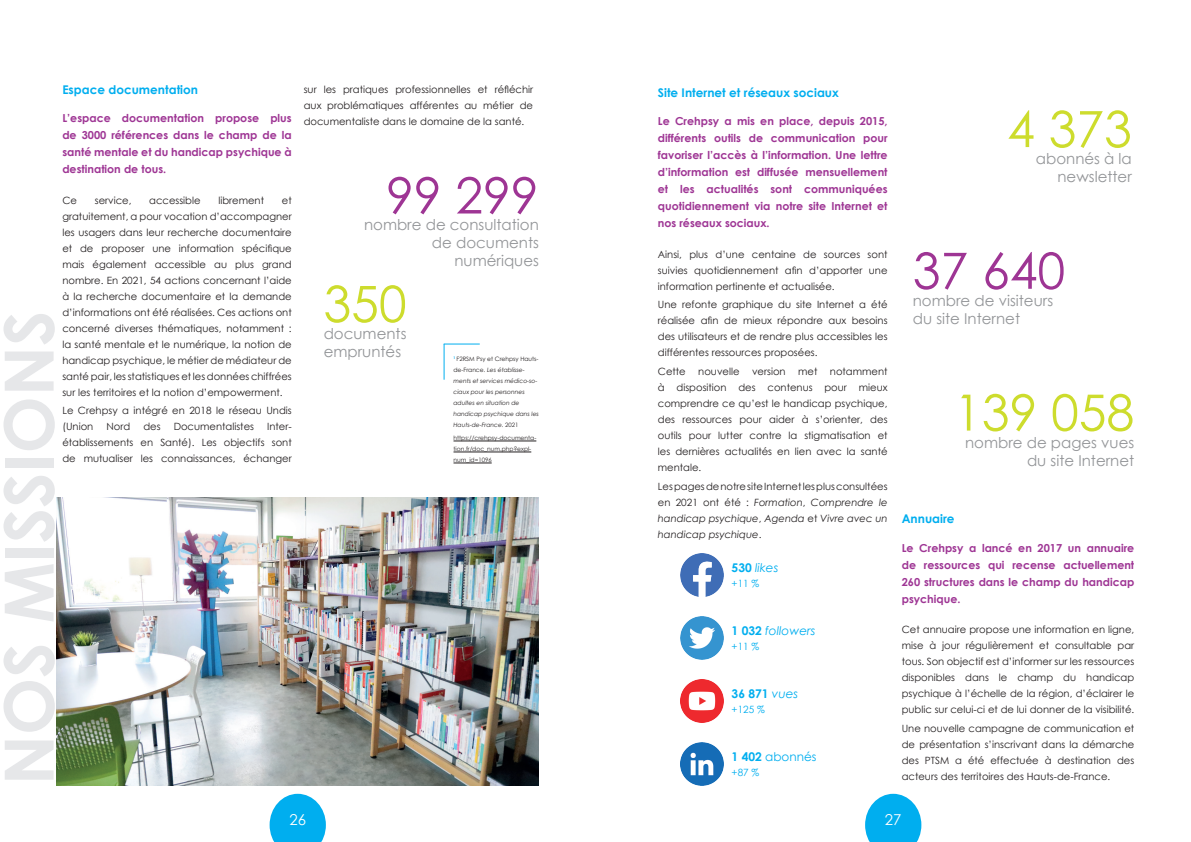
<style>
.page{position:relative;width:1191px;height:842px;background:#fff}
.page>*{position:absolute;margin:0;border:0;box-sizing:border-box;transform-origin:0 0}
.t1{font:700 68px "Century Gothic";color:#e6e7e9}
.t2{font:50px "Century Gothic";color:#cddc2d}
.t3{font:50px "Century Gothic";color:#9e3594}
.t4{font:15px/18px "Century Gothic";color:#939598;text-align:right}
.t5{font:15px "Century Gothic";color:#fff}
.t6{font:700 12px "Century Gothic";color:#00aeef}
.t7{font:italic 12px "Century Gothic";color:#00aeef}
.t8{font:12px "Century Gothic";color:#00aeef}
.t9{font:700 11px/17px "Century Gothic";color:#9e3594;text-align:justify}
.t10{font:10px/16px "Century Gothic";color:#231f20;text-align:justify}
.t11{font:italic 10px/16px "Century Gothic";color:#231f20;text-align:justify}
.t12{font:10px "Century Gothic";color:#00aeef}
.t13{font:italic 6px/11px "Century Gothic";color:#231f20}
.t14{font:6px/11px "Century Gothic";color:#231f20}
.s1{font-style:normal}
.s2{font-weight:700;font-style:normal}
.s3{font-weight:400;font-style:italic}
.s4{font-weight:700}
</style>
<div class="page">
<svg style="left:270px;top:794px;width:56px;height:48px;background:#26baf1"></svg>
<svg style="left:865px;top:794px;width:56px;height:48px;background:#26baf1"></svg>
<img style="left:57px;top:497px;width:482px;height:288px">
<img style="left:680px;top:553px;width:43px;height:43px">
<img style="left:680px;top:616px;width:43px;height:43px">
<img style="left:680px;top:679px;width:43px;height:43px">
<img style="left:680px;top:743px;width:43px;height:42px">
<hr style="left:453px;top:441px;width:83px;height:1px;background:#231f20">
<hr style="left:453px;top:452px;width:78px;height:1px;background:#231f20">
<hr style="left:453px;top:463px;width:39px;height:1px;background:#231f20">
<hr style="left:444px;top:344px;width:36px;height:1px;background:#00aeef">
<hr style="left:444px;top:344px;width:1px;height:36px;background:#00aeef">
<p class="t6" style="left:62px;top:81px;width:137px">Espace documentation</p>
<p class="t9" style="left:62px;top:109px;width:231px">L’espace documentation propose plus de 3000 références dans le champ de la santé mentale et du handicap psychique à destination de tous.</p>
<p class="t10" style="left:62px;top:192px;width:16px">Ce</p>
<p class="t10" style="left:95px;top:192px;width:38px">service,</p>
<p class="t10" style="left:149px;top:192px;width:53px">accessible</p>
<p class="t10" style="left:218px;top:192px;width:47px">librement</p>
<p class="t10" style="left:62px;top:192px;width:231px;text-indent:219px">et gratuitement, a pour vocation d’accompagner les usagers dans leur recherche documentaire et de proposer une information spécifique mais également accessible au plus grand nombre. En 2021, 54 actions concernant l’aide à la recherche documentaire et la demande d’informations ont été réalisées. Ces actions ont concerné diverses thématiques, notamment : la santé mentale et le numérique, la notion de handicap psychique, le métier de médiateur de santé pair, les statistiques et les données chiffrées sur les territoires et la notion d’empowerment.</p>
<p class="t10" style="left:62px;top:403px;width:231px">Le Crehpsy a intégré en 2018 le réseau Undis (Union</p>
<h1 class="t1" style="left:-23px;top:785px;width:476px;rotate:-90deg">NOS MISSIONS</h1>
<p class="t10" style="left:106px;top:419px;width:25px">Nord</p>
<p class="t10" style="left:143px;top:419px;width:19px">des</p>
<p class="t10" style="left:174px;top:419px;width:82px">Documentalistes</p>
<p class="t10" style="left:62px;top:419px;width:231px;text-indent:205px">Inter&shy;établissements en Santé). Les objectifs sont de mutualiser les connaissances, échanger</p>
<p class="t10" style="left:304px;top:81px;width:231px">sur les pratiques professionnelles et réfléchir aux problématiques afférentes au métier de documentaliste dans le domaine de la santé.</p>
<h2 class="t3" style="left:386px;top:160px;width:154px">99 299</h2>
<h3 class="t4" style="left:364px;top:216px;width:176px">nombre de consultation de documents numériques</h3>
<h2 class="t2" style="left:323px;top:269px;width:85px">350</h2>
<h3 class="t4" style="left:324px;top:324px;width:84px;text-align:left">documents empruntés</h3>
<p class="t13" style="left:453px;top:353px;width:87px"><sup>1</sup> <span class="s1">F2RSM Psy et Crehpsy Hauts&shy;de-France.</span> Les établisse&shy;ments et services médico-so&shy;ciaux pour les personnes adultes en situation de handicap psychique dans les<br>Hauts-de-France<span class="s1">. 2021</span></p>
<p class="t14" style="left:453px;top:433px;width:84px">https://crehpsy-documenta&shy;tion.fr/doc_num.php?expl&shy;num_id=1096</p>
<p class="t6" style="left:658px;top:84px;width:182px">Site Internet et réseaux sociaux</p>
<p class="t9" style="left:658px;top:112px;width:231px">Le Crehpsy a mis en place, depuis 2015, différents outils de communication pour favoriser l’accès à l’information. Une lettre d’information est diffusée mensuellement et les actualités sont communiquées quotidiennement via notre site Internet et nos réseaux sociaux.</p>
<p class="t10" style="left:658px;top:246px;width:231px">Ainsi, plus d’une centaine de sources sont suivies quotidiennement afin d’apporter une information pertinente et actualisée.</p>
<p class="t10" style="left:658px;top:297px;width:231px">Une refonte graphique du site Internet a été réalisée afin de mieux répondre aux besoins des utilisateurs et de rendre plus accessibles les différentes ressources proposées.</p>
<p class="t10" style="left:658px;top:363px;width:231px">Cette nouvelle version met notamment à disposition des contenus pour mieux comprendre ce qu’est le handicap psychique, des ressources pour aider à s’orienter, des outils pour lutter contre la stigmatisation et les dernières actualités en lien avec la santé mentale.</p>
<p class="t11" style="left:658px;top:478px;width:231px"><span class="s1">Les pages de notre site Internet les plus consultées en 2021 ont été :</span> Formation<span class="s1">,</span> Comprendre le handicap psychique<span class="s1">,</span> Agenda <span class="s1">et</span> Vivre avec un handicap psychique<span class="s1">.</span></p>
<p class="t7" style="left:731px;top:559px;width:48px"><span class="s2">530</span> likes</p>
<p class="t12" style="left:731px;top:576px;width:29px">+11 %</p>
<p class="t7" style="left:731px;top:622px;width:85px"><span class="s2">1 032</span> followers</p>
<p class="t12" style="left:731px;top:639px;width:29px">+11 %</p>
<p class="t6" style="left:731px;top:684px;width:68px">36 871 <span class="s3">vues</span></p>
<p class="t12" style="left:731px;top:702px;width:35px">+125 %</p>
<p class="t8" style="left:731px;top:748px;width:86px"><span class="s4">1 402</span> abonnés</p>
<p class="t12" style="left:731px;top:765px;width:29px">+87 %</p>
<h2 class="t2" style="left:1007px;top:94px;width:126px">4 373</h2>
<h3 class="t4" style="left:1035px;top:149px;width:97px">abonnés à la newsletter</h3>
<h2 class="t3" style="left:912px;top:236px;width:154px">37 640</h2>
<h3 class="t4" style="left:912px;top:291px;width:142px;text-align:left">nombre de visiteurs du site Internet</h3>
<h2 class="t2" style="left:954px;top:378px;width:182px">139 058</h2>
<h3 class="t4" style="left:965px;top:433px;width:171px">nombre de pages vues du site Internet</h3>
<p class="t6" style="left:901px;top:510px;width:54px">Annuaire</p>
<p class="t9" style="left:901px;top:539px;width:234px">Le Crehpsy a lancé en 2017 un annuaire de ressources qui recense actuellement 260 structures dans le champ du handicap psychique.</p>
<p class="t10" style="left:901px;top:621px;width:234px">Cet annuaire propose une information en ligne, mise à jour régulièrement et consultable par tous. Son objectif est d’informer sur les ressources disponibles dans le champ du handicap psychique à l’échelle de la région, d’éclairer le public sur celui-ci et de lui donner de la visibilité.</p>
<p class="t10" style="left:901px;top:720px;width:234px">Une nouvelle campagne de communication et de présentation s’inscrivant dans la démarche des PTSM a été effectuée à destination des acteurs des territoires des Hauts-de-France.</p>
<h3 class="t5" style="left:289px;top:809px;width:18px">26</h3>
<h3 class="t5" style="left:885px;top:809px;width:18px">27</h3>
</div>
